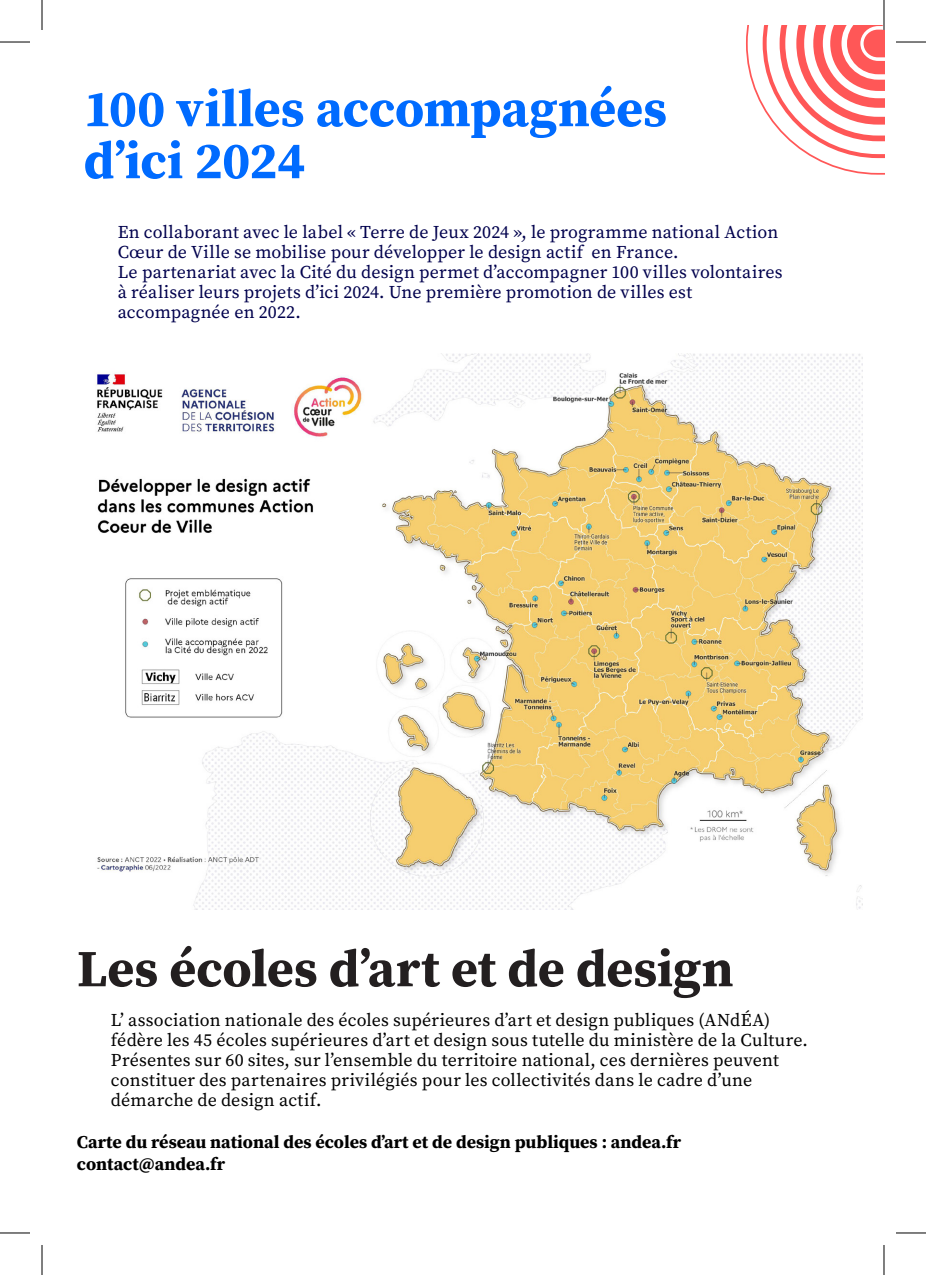
<style>
.page{position:relative;width:926px;height:1275px;background:#fff}
.page>*{position:absolute;margin:0;border:0;box-sizing:border-box;transform-origin:0 0}
.t1{font:700 52px/52px "Source Serif Pro";letter-spacing:-.005em;color:#006bff}
.t2{font:700 52px "Source Serif Pro";letter-spacing:-.005em;color:#231f20}
.t3{font:18px/20px "Source Serif Variable";letter-spacing:.01em;color:#000}
.t4{font:18px/20px "Source Serif Variable";letter-spacing:.01em;color:#00004d}
.t5{font:700 18px "Source Serif Pro";color:#000}
</style>
<div class="page">
<svg style="left:746px;top:25px;width:138px;height:150px"></svg>
<img style="left:96px;top:354px;width:767px;height:556px">
<hr style="left:883px;top:0;width:2px;height:30px;background:#fff">
<hr style="left:0;top:42px;width:30px;height:1px;background:#000">
<hr style="left:896px;top:42px;width:30px;height:1px;background:#000">
<hr style="left:0;top:1232px;width:30px;height:1px;background:#000">
<hr style="left:896px;top:1232px;width:30px;height:1px;background:#000">
<hr style="left:42px;top:0;width:1px;height:30px;background:#000">
<hr style="left:42px;top:1245px;width:1px;height:30px;background:#000">
<hr style="left:884px;top:0;width:1px;height:30px;background:#000">
<hr style="left:884px;top:1245px;width:1px;height:30px;background:#000">
<p class="t1" style="left:84px;top:82px;width:585px">100 villes accompagnées d’ici 2024</p>
<p class="t4" style="left:118px;top:222px;width:662px">En collaborant avec le label « Terre de Jeux 2024 », le programme national Action<br>Cœur de Ville se mobilise pour développer le design actif en France.</p>
<p class="t4" style="left:118px;top:262px;width:667px">Le partenariat avec la Cité du design permet d’accompagner 100 villes volontaires</p>
<p class="t4" style="left:118px;top:282px;width:576px">à réaliser leurs projets d’ici 2024. Une première promotion de villes est accompagnée en 2022.</p>
<p class="t2" style="left:77px;top:933px;width:658px">Les écoles d’art et de design</p>
<p class="t3" style="left:111px;top:1010px;width:698px">L’ association nationale des écoles supérieures d’art et design publiques (ANdÉA) fédère les 45 écoles supérieures d’art et design sous tutelle du ministère de la Culture.<br>Présentes sur 60 sites, sur l’ensemble du territoire national, ces dernières peuvent constituer des partenaires privilégiés pour les collectivités dans le cadre d’une démarche de design actif.</p>
<p class="t5" style="left:77px;top:1129px;width:606px">Carte du réseau national des écoles d’art et de design publiques : andea.fr</p>
<p class="t5" style="left:77px;top:1151px;width:150px">contact@andea.fr</p>
</div>
